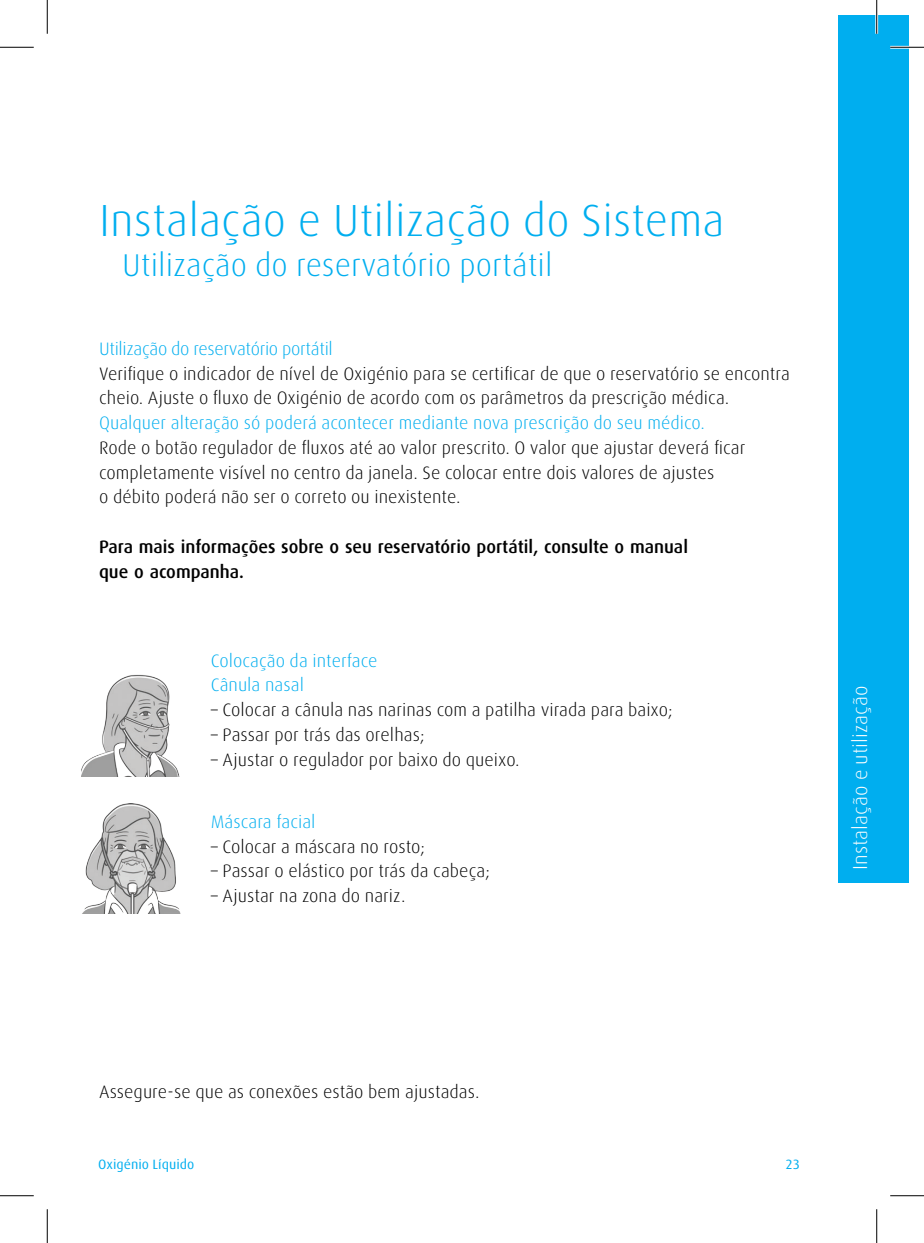
<style>
.page{position:relative;width:924px;height:1243px;background:#fff}
.page>*{position:absolute;margin:0;border:0;box-sizing:border-box;transform-origin:0 0}
.t1{font:300 45px "Linde Dax OT";color:#00aeef}
.t2{font:300 31.5px "Linde Dax OT";color:#00aeef}
.t3{font:300 20.25px "Linde Dax OT";color:#fff}
.t4{font:300 18px/24.8px "Linde Dax OT";color:#000}
.t5{font:300 18px/24.8px "Linde Dax OT";color:#00aeef}
.t6{font:500 18px/24.8px "Linde Dax OT";color:#000}
.t7{font:300 18px "Linde Dax OT";letter-spacing:-.02em;color:#00aeef}
.t8{font:13.5px "Linde Dax OT";color:#00aeef}
</style>
<div class="page">
<div style="left:838px;top:15px;width:70px;height:867px;background:#00aeef"></div>
<img style="left:82px;top:675px;width:98px;height:101px">
<img style="left:83px;top:803px;width:98px;height:110px">
<hr style="left:890px;top:46px;width:34px;height:3px;background:#fff">
<hr style="left:875px;top:0;width:3px;height:34px;background:#fff">
<hr style="left:0;top:47px;width:34px;height:1px;background:#000">
<hr style="left:890px;top:47px;width:34px;height:1px;background:#000">
<hr style="left:0;top:1195px;width:34px;height:1px;background:#000">
<hr style="left:890px;top:1195px;width:34px;height:1px;background:#000">
<hr style="left:47px;top:0;width:1px;height:34px;background:#000">
<hr style="left:47px;top:1209px;width:1px;height:34px;background:#000">
<hr style="left:876px;top:0;width:1px;height:34px;background:#000">
<hr style="left:876px;top:1209px;width:1px;height:34px;background:#000">
<h1 class="t1" style="left:99px;top:191px;width:627px">Instalação e Utilização do Sistema</h1>
<h2 class="t2" style="left:122px;top:245px;width:432px">Utilização do reservatório portátil</h2>
<p class="t7" style="left:99px;top:337px;width:235px">Utilização do reservatório portátil</p>
<p class="t4" style="left:99px;top:360px;width:692px">Verifique o indicador de nível de Oxigénio para se certificar de que o reservatório se encontra cheio. Ajuste o fluxo de Oxigénio de acordo com os parâmetros da prescrição médica.</p>
<p class="t5" style="left:99px;top:410px;width:607px">Qualquer alteração só poderá acontecer mediante nova prescrição do seu médico.</p>
<p class="t4" style="left:99px;top:435px;width:648px">Rode o botão regulador de fluxos até ao valor prescrito. O valor que ajustar deverá ficar completamente visível no centro da janela. Se colocar entre dois valores de ajustes<br>o débito poderá não ser o correto ou inexistente.</p>
<p class="t6" style="left:99px;top:533px;width:590px">Para mais informações sobre o seu reservatório portátil, consulte o manual que o acompanha.</p>
<p class="t5" style="left:211px;top:647px;width:168px">Colocação da interface<br>Cânula nasal</p>
<p class="t4" style="left:211px;top:697px;width:463px">– Colocar a cânula nas narinas com a patilha virada para baixo;</p>
<p class="t4" style="left:211px;top:721px;width:215px">– Passar por trás das orelhas;</p>
<p class="t4" style="left:211px;top:746px;width:310px">– Ajustar o regulador por baixo do queixo.</p>
<p class="t5" style="left:211px;top:808px;width:106px">Máscara facial</p>
<p class="t4" style="left:211px;top:833px;width:216px">– Colocar a máscara no rosto;</p>
<p class="t4" style="left:211px;top:858px;width:281px">– Passar o elástico por trás da cabeça;</p>
<p class="t4" style="left:211px;top:883px;width:196px">– Ajustar na zona do nariz.</p>
<p class="t3" style="left:847px;top:869px;width:185px;rotate:-90deg">Instalação e utilização</p>
<p class="t4" style="left:99px;top:1078px;width:382px">Assegure-se que as conexões estão bem ajustadas.</p>
<p class="t8" style="left:98px;top:1155px;width:98px">Oxigénio Líquido</p>
<p class="t8" style="left:785px;top:1155px;width:16px">23</p>
</div>
